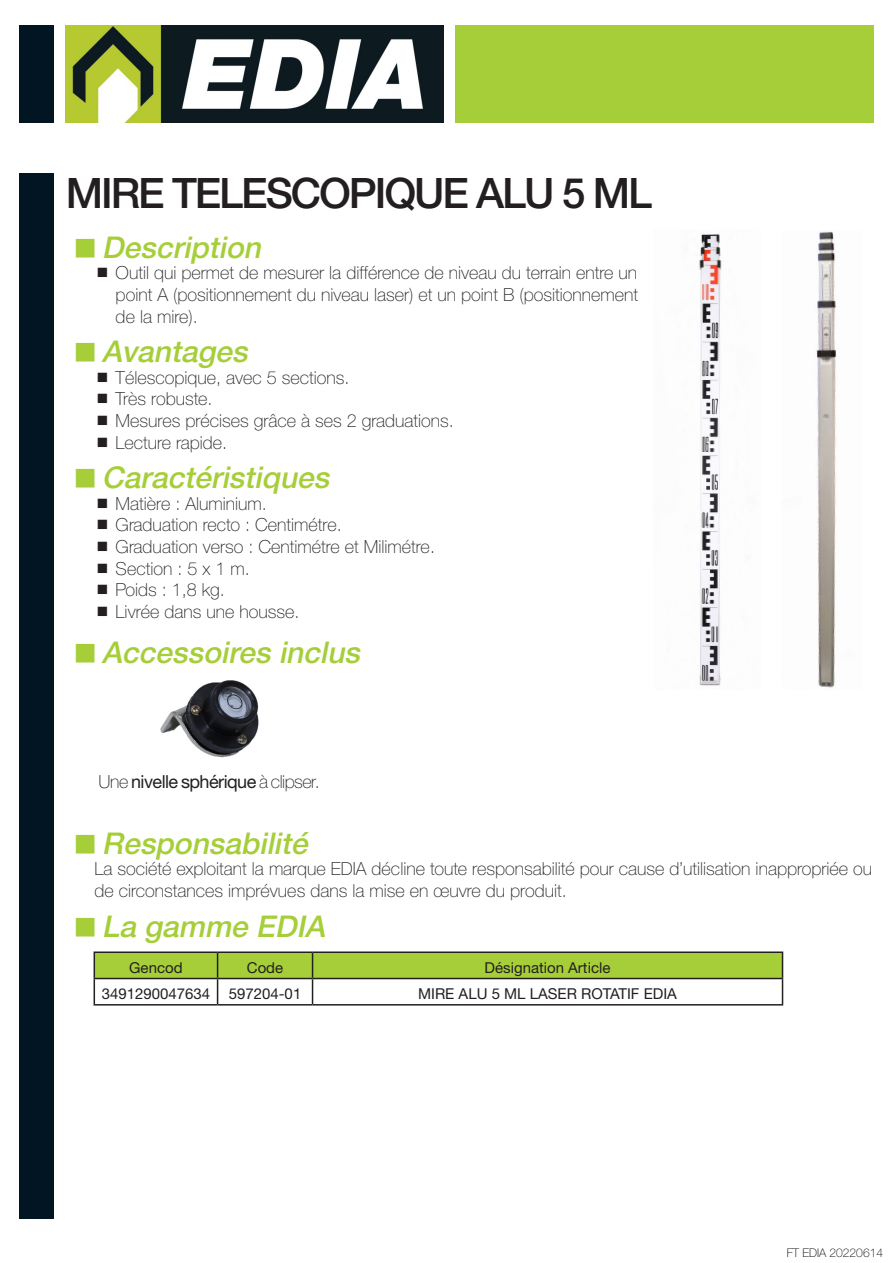
<style>
.page{position:relative;width:893px;height:1263px;background:#fff}
.page>*{position:absolute;margin:0;border:0;box-sizing:border-box;transform-origin:0 0}
.t1{font:500 42px "Helvetica Neue";letter-spacing:-.05em;color:#231f20}
.t2{font:italic 500 30px "Helvetica Neue";color:#a6ce39}
.t3{font:100 18px/21.6px "Helvetica Neue";color:#231f20;text-align:justify}
.t4{font:18px "Helvetica Neue";letter-spacing:-.03em;color:#231f20}
.t5{font:15px "Helvetica Neue";color:#231f20}
.t6{font:100 12px "Helvetica Neue";color:#000001}
.s1{font-weight:100}
</style>
<div class="page">
<img style="left:65px;top:25px;width:379px;height:98px">
<div style="left:20px;top:25px;width:34px;height:98px;background:#011622"></div>
<div style="left:455px;top:25px;width:418px;height:98px;background:#a6ce39"></div>
<div style="left:20px;top:173px;width:34px;height:1045px;background:#011622"></div>
<hr style="left:94px;top:951px;width:124px;height:2px;background:#231f20">
<hr style="left:218px;top:951px;width:95px;height:2px;background:#231f20">
<hr style="left:313px;top:951px;width:470px;height:2px;background:#231f20">
<svg style="left:94px;top:952px;width:689px;height:52px"></svg>
<hr style="left:94px;top:1004px;width:124px;height:1px;background:#231f20">
<hr style="left:218px;top:1004px;width:95px;height:1px;background:#231f20">
<hr style="left:313px;top:1004px;width:470px;height:1px;background:#231f20">
<img style="left:699px;top:234px;width:23px;height:452px">
<img style="left:816px;top:231px;width:21px;height:457px">
<img style="left:160px;top:680px;width:99px;height:78px">
<p class="t1" style="left:66px;top:159px;width:588px">MIRE TELESCOPIQUE ALU 5 ML</p>
<p class="t2" style="left:102px;top:223px;width:169px">Description</p>
<p class="t3" style="left:116px;top:262px;width:524px">Outil qui permet de mesurer la différence de niveau du terrain entre un point A (positionnement du niveau laser) et un point B (positionnement de la mire).</p>
<p class="t2" style="left:102px;top:327px;width:156px">Avantages</p>
<p class="t3" style="left:116px;top:366px;width:235px">Télescopique, avec 5 sections.</p>
<p class="t3" style="left:116px;top:388px;width:98px">Très robuste.</p>
<p class="t3" style="left:116px;top:409px;width:340px">Mesures précises grâce à ses 2 graduations.</p>
<p class="t3" style="left:116px;top:431px;width:113px">Lecture rapide.</p>
<p class="t2" style="left:102px;top:453px;width:238px">Caractéristiques</p>
<p class="t3" style="left:116px;top:492px;width:153px">Matière : Aluminium.</p>
<p class="t3" style="left:116px;top:514px;width:228px">Graduation recto : Centimétre.</p>
<p class="t3" style="left:116px;top:535px;width:321px">Graduation verso : Centimétre et Milimétre.</p>
<p class="t3" style="left:116px;top:557px;width:136px">Section : 5 x 1 m.</p>
<p class="t3" style="left:116px;top:579px;width:111px">Poids : 1,8 kg.</p>
<p class="t3" style="left:116px;top:600px;width:185px">Livrée dans une housse.</p>
<p class="t2" style="left:102px;top:628px;width:268px">Accessoiresinclus</p>
<p class="t4" style="left:99px;top:771px;width:223px"><span class="s1">Une</span> nivelle sphérique <span class="s1">à clipser.</span></p>
<p class="t2" style="left:102px;top:819px;width:216px">Responsabilité</p>
<p class="t3" style="left:94px;top:858px;width:779px">La société exploitant la marque EDIA décline toute responsabilité pour cause d’utilisation inappropriée ou de circonstances imprévues dans la mise en œuvre du produit.</p>
<p class="t2" style="left:102px;top:902px;width:233px">La gamme EDIA</p>
<p class="t5" style="left:129px;top:956px;width:55px">Gencod</p>
<p class="t5" style="left:247px;top:956px;width:38px">Code</p>
<p class="t5" style="left:485px;top:956px;width:127px">Désignation Article</p>
<p class="t5" style="left:102px;top:983px;width:110px">3491290047634</p>
<p class="t5" style="left:229px;top:983px;width:74px">597204-01</p>
<p class="t5" style="left:418px;top:983px;width:260px">MIRE ALU 5 ML LASER ROTATIF EDIA</p>
<p class="t6" style="left:787px;top:1243px;width:98px">FT EDIA 20220614</p>
</div>
